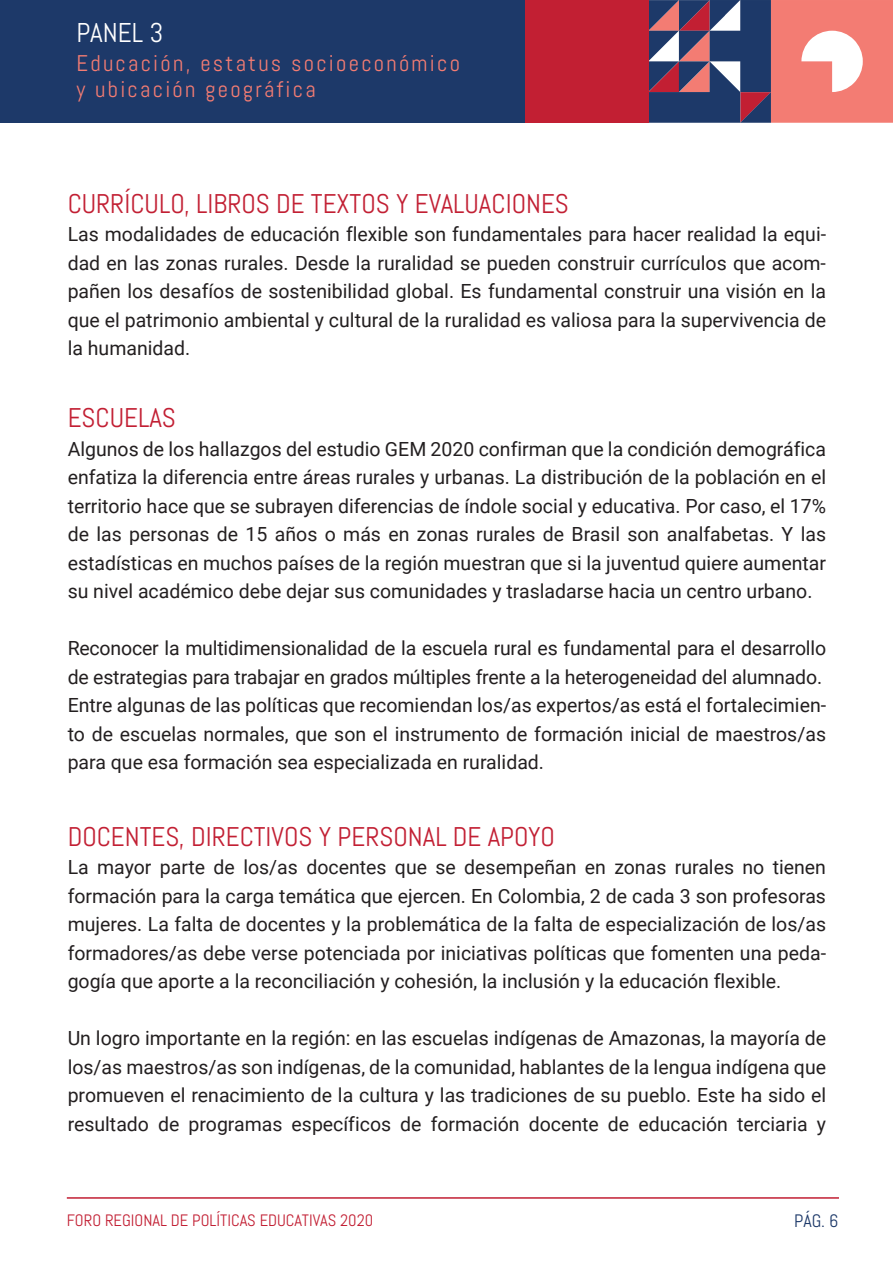
<style>
.page{position:relative;width:893px;height:1263px;background:#fff}
.page>*{position:absolute;margin:0;border:0;box-sizing:border-box;transform-origin:0 0}
.t1{font:27.15px "Abel";color:#fff}
.t2{font:27px "Abel";color:#c21f33}
.t3{font:22.65px/25.5px "Abel";letter-spacing:.1em;color:#f37c73}
.t4{font:19.5px/28.5px "Roboto";color:#231f20;text-align:justify}
.t5{font:18px "Abel";color:#1d3969}
.t6{font:16.5px "Abel";color:#c21f33}
</style>
<div class="page">
<hr style="left:67px;top:1197px;width:772px;height:2px;background:#c21f33">
<div style="left:0;top:0;width:630px;height:123px;background:#1d3969"></div>
<svg style="left:648px;top:0;width:245px;height:123px"></svg>
<div style="left:525px;top:0;width:123px;height:123px;background:#c21f33"></div>
<h1 class="t1" style="left:76px;top:15px;width:89px">PANEL 3</h1>
<p class="t3" style="left:77px;top:51px;width:385px">Educación, estatus socioeconómico y ubicación geográfica</p>
<h2 class="t2" style="left:68px;top:186px;width:503px">CURRÍCULO, LIBROS DE TEXTOS Y EVALUACIONES</h2>
<p class="t4" style="left:68px;top:219px;width:760px">Las modalidades de educación flexible son fundamentales para hacer realidad la equi&shy;dad en las zonas rurales. Desde la ruralidad se pueden construir currículos que acom&shy;pañen los desafíos de sostenibilidad global. Es fundamental construir una visión en la que el patrimonio ambiental y cultural de la ruralidad es valiosa para la supervivencia de la humanidad.</p>
<h2 class="t2" style="left:68px;top:401px;width:110px">ESCUELAS</h2>
<p class="t4" style="left:68px;top:434px;width:760px">Algunos de los hallazgos del estudio GEM 2020 confirman que la condición demográfica enfatiza la diferencia entre áreas rurales y urbanas. La distribución de la población en el territorio hace que se subrayen diferencias de índole social y educativa. Por caso, el 17% de las personas de 15 años o más en zonas rurales de Brasil son analfabetas. Y las estadísticas en muchos países de la región muestran que si la juventud quiere aumentar su nivel académico debe dejar sus comunidades y trasladarse hacia un centro urbano.</p>
<p class="t4" style="left:68px;top:633px;width:760px;text-align:left">Reconocer la multidimensionalidad de la escuela rural es fundamental para el desarrollo de estrategias para trabajar en grados múltiples frente a la heterogeneidad del alumnado.<br>Entre algunas de las políticas que recomiendan los/as expertos/as está el fortalecimien&shy;to de escuelas normales, que son el instrumento de formación inicial de maestros/as para que esa formación sea especializada en ruralidad.</p>
<h2 class="t2" style="left:68px;top:819px;width:489px">DOCENTES, DIRECTIVOS Y PERSONAL DE APOYO</h2>
<p class="t4" style="left:68px;top:852px;width:760px">La mayor parte de los/as docentes que se desempeñan en zonas rurales no tienen formación para la carga temática que ejercen. En Colombia, 2 de cada 3 son profesoras mujeres. La falta de docentes y la problemática de la falta de especialización de los/as formadores/as debe verse potenciada por iniciativas políticas que fomenten una peda&shy;gogía que aporte a la reconciliación y cohesión, la inclusión y la educación flexible.</p>
<p class="t4" style="left:68px;top:1023px;width:760px">Un logro importante en la región: en las escuelas indígenas de Amazonas, la mayoría de los/as maestros/as son indígenas, de la comunidad, hablantes de la lengua indígena que promueven el renacimiento de la cultura y las tradiciones de su pueblo. Este ha sido el resultado de programas específicos de formación docente de educación terciaria y</p>
<p class="t6" style="left:67px;top:1209px;width:308px">FORO REGIONAL DE POLÍTICAS EDUCATIVAS 2020</p>
<p class="t5" style="left:794px;top:1209px;width:46px">PÁG. 6</p>
</div>
